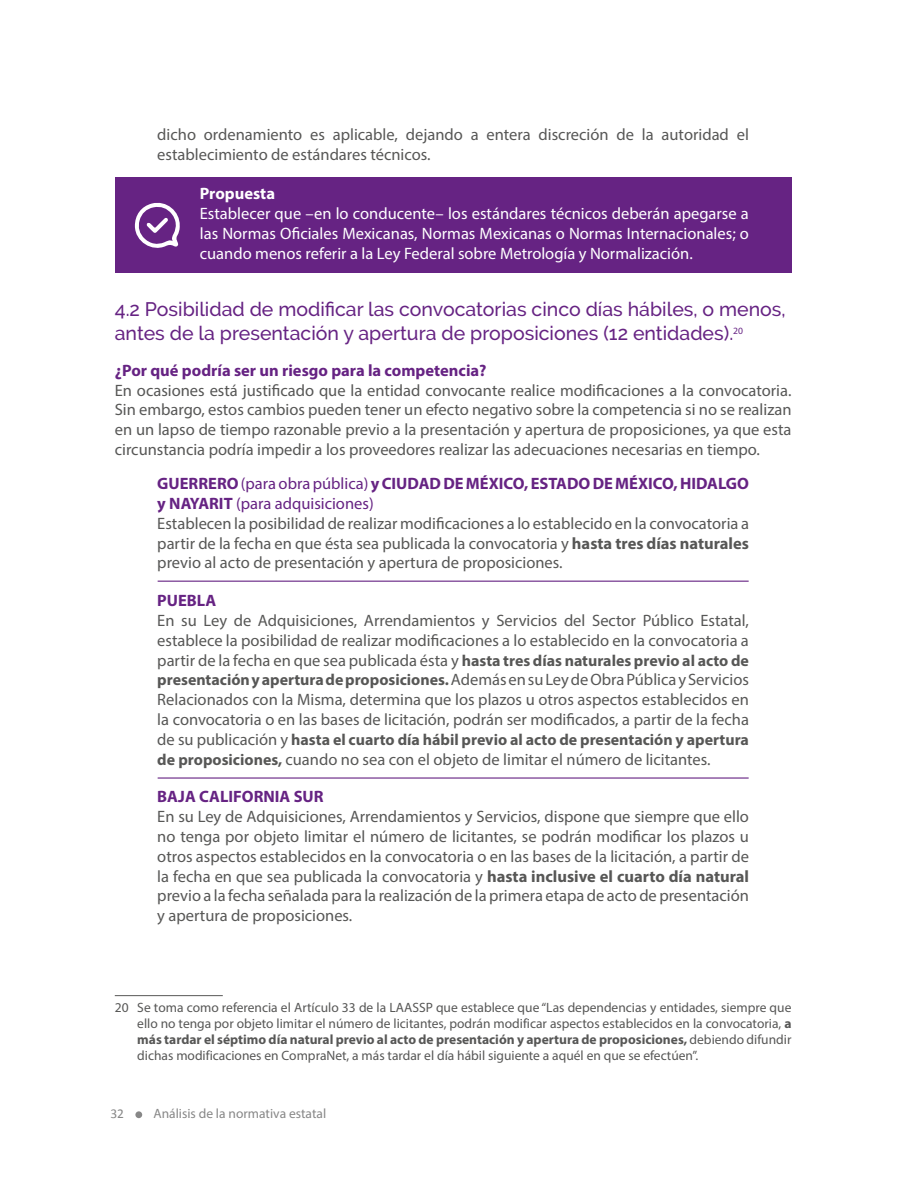
<style>
.page{position:relative;width:918px;height:1188px;background:#fff}
.page>*{position:absolute;margin:0;border:0;box-sizing:border-box;transform-origin:0 0}
.t1{font:500 19.5px/23.4px "Raleway";color:#662383}
.t2{font:16.5px/19.8px "Myriad Pro";color:#575756}
.t3{font:16.5px/19.8px "Myriad Pro";color:#fff;text-align:justify}
.t4{font:700 16.5px "Myriad Pro";color:#662383}
.t5{font:700 16.5px "Myriad Pro";color:#fff}
.t6{font:700 15.9px "Myriad Pro";color:#575756}
.t7{font:13.5px/16.2px "Myriad Pro";color:#575756;text-align:justify}
.t8{font:13.5px "Myriad Pro";color:#878787}
.t9{font:13.5px "Calibri";color:#878787}
.s1{font-weight:700;color:#662383}
.s2{color:#662383}
.s3{font-weight:700}
.s4{font-weight:700;font-size:15.9px}
.s5{font-weight:400;font-size:16.5px}
</style>
<div class="page">
<div style="left:135px;top:1111px;width:7px;height:7px;background:#878787;border-radius:50%"></div>
<div style="left:115px;top:178px;width:677px;height:95px;background:#662383"></div>
<hr style="left:115px;top:995px;width:108px;height:1px;background:#575756">
<svg style="left:135px;top:202px;width:45px;height:46px"></svg>
<hr style="left:158px;top:581px;width:591px;height:1px;background:#662383">
<hr style="left:158px;top:777px;width:591px;height:2px;background:#662383">
<p class="t2" style="left:157px;top:124px;width:593px">dicho ordenamiento es aplicable, dejando a entera discreción de la autoridad el establecimiento de estándares técnicos.</p>
<p class="t5" style="left:200px;top:183px;width:77px">Propuesta</p>
<p class="t3" style="left:200px;top:203px;width:551px">Establecer que –en lo conducente– los estándares técnicos deberán apegarse a las Normas Oficiales Mexicanas, Normas Mexicanas o Normas Internacionales; o cuando menos referir a la Ley Federal sobre Metrología y Normalización.</p>
<p class="t1" style="left:115px;top:298px;width:672px">4.2 Posibilidad de modificar las convocatorias cinco días hábiles, o menos, antes de la presentación y apertura de proposiciones (12 entidades).<sup>20</sup></p>
<p class="t4" style="left:115px;top:359px;width:373px">¿Por qué podría ser un riesgo para la competencia?</p>
<p class="t2" style="left:115px;top:380px;width:678px;text-align:justify">En ocasiones está justificado que la entidad convocante realice modificaciones a la convocatoria.<br>Sin embargo, estos cambios pueden tener un efecto negativo sobre la competencia si no se realizan en un lapso de tiempo razonable previo a la presentación y apertura de proposiciones, ya que esta circunstancia podría impedir a los proveedores realizar las adecuaciones necesarias en tiempo.</p>
<p class="t2" style="left:157px;top:473px;width:593px"><span class="s1">GUERRERO</span> <span class="s2">(para obra pública)</span> <span class="s1">y CIUDAD DE MÉXICO, ESTADO DE MÉXICO, HIDALGO y NAYARIT</span> <span class="s2">(para adquisiciones)<br></span>Establecen la posibilidad de realizar modificaciones a lo establecido en la convocatoria a partir de la fecha en que ésta sea publicada la convocatoria y <span class="s3">hasta tres días naturales </span>previo al acto de presentación y apertura de proposiciones.</p>
<p class="t4" style="left:157px;top:590px;width:60px">PUEBLA</p>
<p class="t2" style="left:157px;top:610px;width:593px;text-align:justify">En su Ley de Adquisiciones, Arrendamientos y Servicios del Sector Público Estatal, establece la posibilidad de realizar modificaciones a lo establecido en la convocatoria a partir de la fecha en que sea publicada ésta y <span class="s4">hasta tres días naturales previo al acto de</span></p>
<p class="t6" style="left:157px;top:670px;width:593px">presentación y apertura de proposiciones. <span class="s5">Además en su Ley de Obra Pública y Servicios</span></p>
<p class="t2" style="left:157px;top:689px;width:593px">Relacionados con la Misma, determina que los plazos u otros aspectos establecidos en la convocatoria o en las bases de licitación, podrán ser modificados, a partir de la fecha</p>
<p class="t6" style="left:157px;top:729px;width:593px"><span class="s5">de su publicación y</span> hasta el cuarto día hábil previo al acto de presentación y apertura</p>
<p class="t2" style="left:157px;top:749px;width:555px"><span class="s4">de proposiciones,</span> cuando no sea con el objeto de limitar el número de licitantes.</p>
<p class="t4" style="left:157px;top:786px;width:168px">BAJA CALIFORNIA SUR</p>
<p class="t2" style="left:157px;top:806px;width:593px;text-align:justify">En su Ley de Adquisiciones, Arrendamientos y Servicios, dispone que siempre que ello no tenga por objeto limitar el número de licitantes, se podrán modificar los plazos u otros aspectos establecidos en la convocatoria o en las bases de la licitación, a partir de la fecha en que sea publicada la convocatoria y <span class="s3">hasta inclusive el cuarto día natural </span>previo a la fecha señalada para la realización de la primera etapa de acto de presentación y apertura de proposiciones.</p>
<p class="t7" style="left:137px;top:999px;width:656px;text-indent:-23px">20 Se toma como referencia el Artículo 33 de la LAASSP que establece que “Las dependencias y entidades, siempre que ello no tenga por objeto limitar el número de licitantes, podrán modificar aspectos establecidos en la convocatoria, <span class="s3">a más tardar el séptimo día natural previo al acto de presentación y apertura de proposiciones,</span> debiendo difundir dichas modificaciones en CompraNet, a más tardar el día hábil siguiente a aquél en que se efectúen”.</p>
<p class="t9" style="left:110px;top:1105px;width:15px">32</p>
<p class="t8" style="left:153px;top:1105px;width:174px">Análisis de la normativa estatal</p>
</div>
